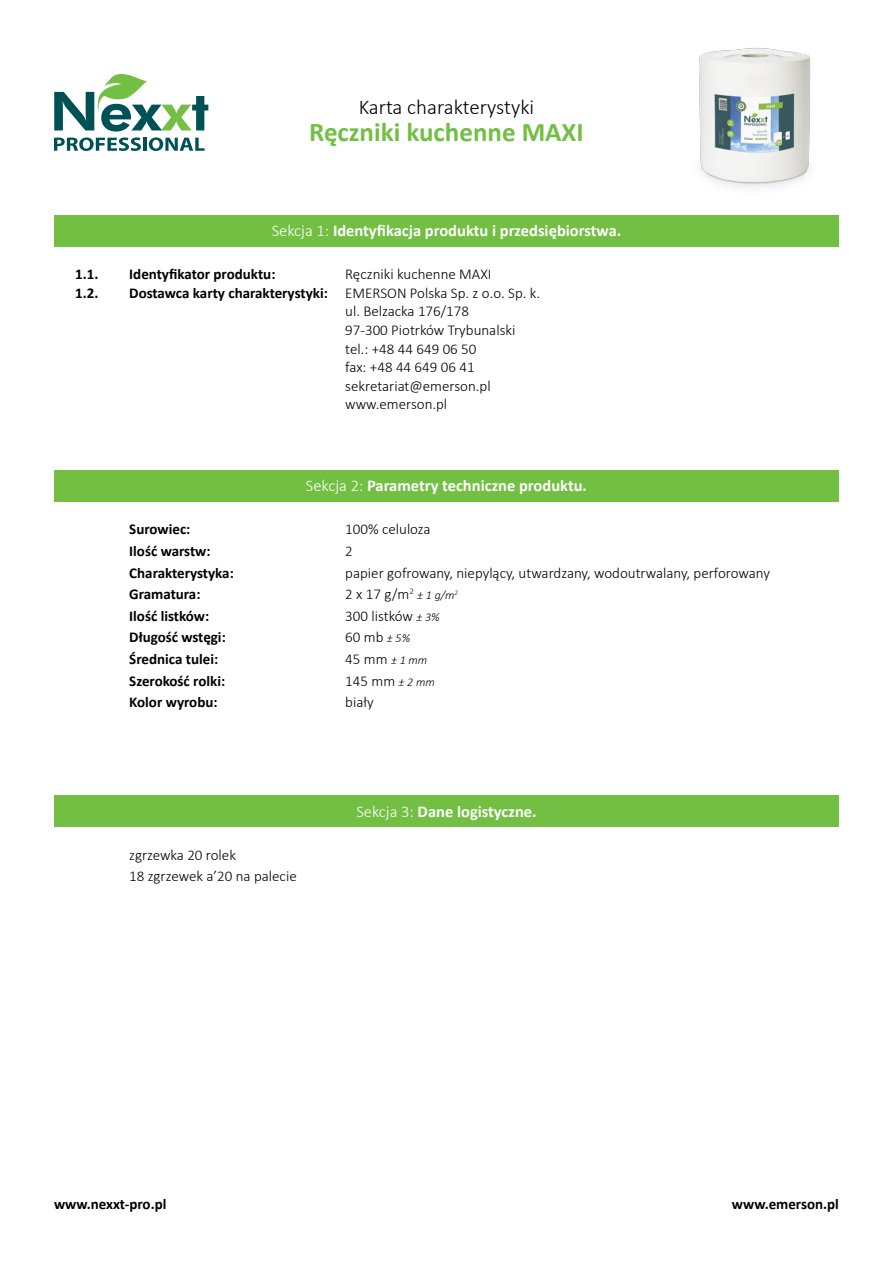
<style>
.page{position:relative;width:893px;height:1263px;background:#fff}
.page>*{position:absolute;margin:0;border:0;box-sizing:border-box;transform-origin:0 0}
.t1{font:700 27px "Calibri";color:#72bf44}
.t2{font:300 21px "Calibri";color:#000}
.t3{font:700 16.5px "Calibri";color:#fff}
.t4{font:300 15px/18.6px "Calibri";color:#000}
.t5{font:700 15px "Calibri";color:#000}
.s1{font-weight:300}
.s2{font-weight:700}
.s3{font-style:italic;font-size:12px}
</style>
<div class="page">
<svg style="left:54px;top:74px;width:154px;height:57px"></svg>
<svg style="left:54px;top:137px;width:87px;height:14px"></svg>
<hr style="left:143px;top:138px;width:4px;height:13px;background:#005156">
<svg style="left:149px;top:137px;width:56px;height:14px"></svg>
<div style="left:54px;top:215px;width:785px;height:32px;background:#72bf44"></div>
<div style="left:54px;top:470px;width:785px;height:32px;background:#72bf44"></div>
<div style="left:54px;top:795px;width:785px;height:32px;background:#72bf44"></div>
<img style="left:699px;top:48px;width:112px;height:139px">
<h2 class="t2" style="left:359px;top:94px;width:177px">Karta charakterystyki</h2>
<h1 class="t1" style="left:309px;top:114px;width:276px">Ręczniki kuchenne MAXI</h1>
<p class="t3" style="left:272px;top:220px;width:351px"><span class="s1">Sekcja 1:</span> Identyfikacja produktu i przedsiębiorstwa.</p>
<p class="t5" style="left:75px;top:265px;width:25px">1.1.</p>
<p class="t5" style="left:129px;top:265px;width:148px">Identyfikator produktu:</p>
<p class="t4" style="left:345px;top:265px;width:148px">Ręczniki kuchenne MAXI</p>
<p class="t5" style="left:75px;top:283px;width:25px">1.2.</p>
<p class="t4" style="left:345px;top:283px;width:196px;text-indent:-216px"><span class="s2">Dostawca karty charakterystyki:</span> EMERSON Polska Sp. z o.o. Sp. k. ul. Belzacka 176/178<br>97-300 Piotrków Trybunalski tel.: +48 44 649 06 50<br>fax: +48 44 649 06 41 sekretariat@emerson.pl www.emerson.pl</p>
<p class="t3" style="left:306px;top:475px;width:283px"><span class="s1">Sekcja 2:</span> Parametry techniczne produktu.</p>
<p class="t5" style="left:129px;top:520px;width:63px">Surowiec:</p>
<p class="t4" style="left:345px;top:520px;width:87px">100% celuloza</p>
<p class="t5" style="left:129px;top:541px;width:83px">Ilość warstw:</p>
<p class="t4" style="left:345px;top:541px;width:9px">2</p>
<p class="t5" style="left:129px;top:563px;width:106px">Charakterystyka:</p>
<p class="t4" style="left:345px;top:563px;width:426px">papier gofrowany, niepylący, utwardzany, wodoutrwalany, perforowany</p>
<p class="t5" style="left:129px;top:584px;width:73px">Gramatura:</p>
<p class="t4" style="left:345px;top:585px;width:114px">2 x 17 g/m<sup>2</sup> <span class="s3">± 1 g/m</span><sup>2</sup></p>
<p class="t5" style="left:129px;top:606px;width:81px">Ilość listków:</p>
<p class="t4" style="left:345px;top:606px;width:96px">300 listków <span class="s3">± 3%</span></p>
<p class="t5" style="left:129px;top:628px;width:98px">Długość wstęgi:</p>
<p class="t4" style="left:345px;top:628px;width:66px">60 mb <span class="s3">± 5%</span></p>
<p class="t5" style="left:129px;top:649px;width:90px">Średnica tulei:</p>
<p class="t4" style="left:345px;top:649px;width:84px">45 mm <span class="s3">± 1 mm</span></p>
<p class="t5" style="left:129px;top:671px;width:97px">Szerokość rolki:</p>
<p class="t4" style="left:345px;top:671px;width:91px">145 mm <span class="s3">± 2 mm</span></p>
<p class="t5" style="left:129px;top:692px;width:90px">Kolor wyrobu:</p>
<p class="t4" style="left:345px;top:693px;width:30px">biały</p>
<p class="t4" style="left:129px;top:844px;width:169px;line-height:21.6px">zgrzewka 20 rolek<br>18 zgrzewek a’20 na palecie</p>
<p class="t3" style="left:356px;top:800px;width:182px"><span class="s1">Sekcja 3:</span> Dane logistyczne.</p>
<p class="t5" style="left:54px;top:1194px;width:114px">www.nexxt-pro.pl</p>
<p class="t5" style="left:732px;top:1194px;width:109px">www.emerson.pl</p>
</div>
